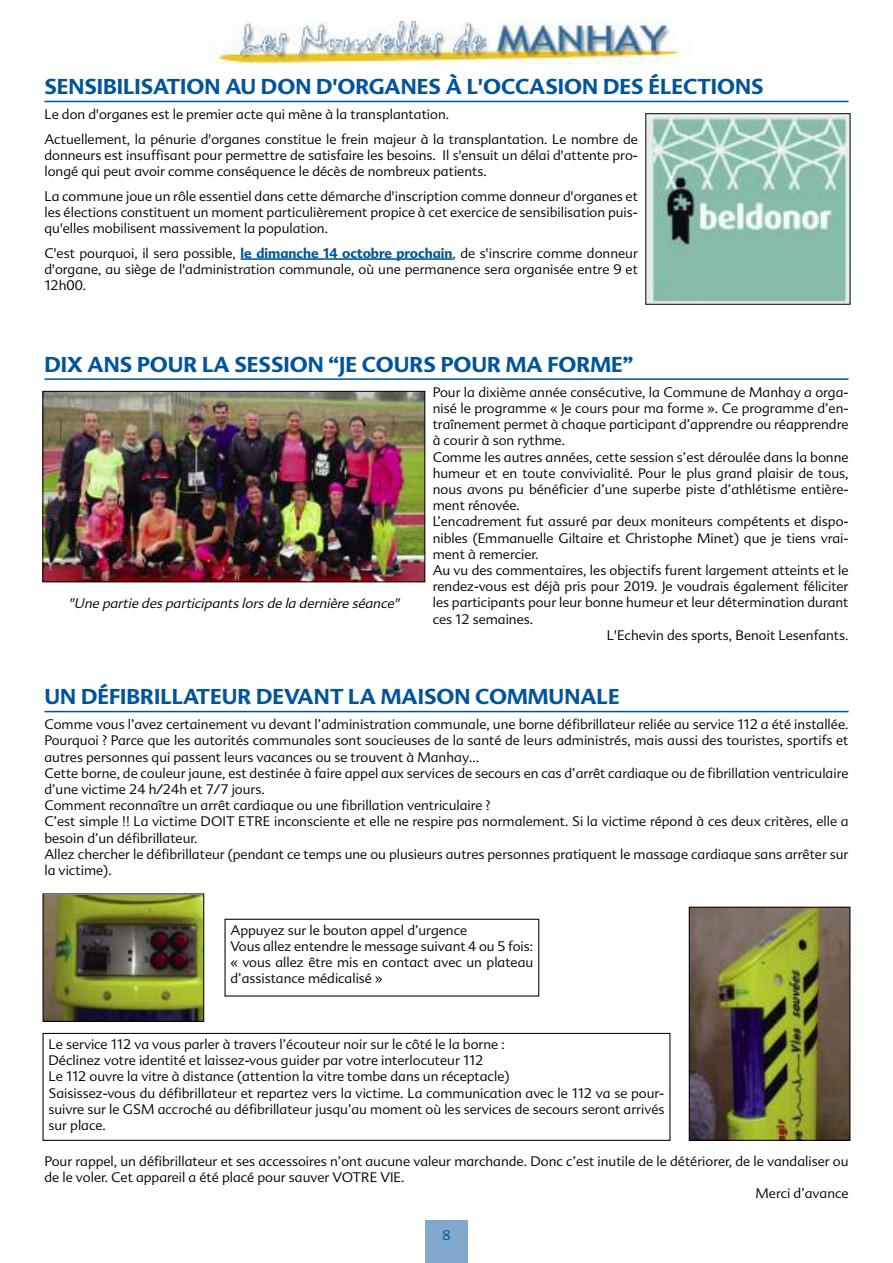
<style>
.page{position:relative;width:893px;height:1263px;background:#fff}
.page>*{position:absolute;margin:0;border:0;box-sizing:border-box;transform-origin:0 0}
.t1{font:700 21px "Advert";color:#00549b}
.t2{font:300 13.5px/16.2px "Advert";color:#000006}
.t3{font:italic 300 13.5px "Advert";color:#000006}
.t4{font:300 13.5px "Advert";color:#00549b}
.s1{font-weight:700;color:#00549b}
</style>
<div class="page">
<img style="left:210px;top:21px;width:480px;height:43px">
<div style="left:425px;top:1220px;width:43px;height:43px;background:#80a9cd"></div>
<hr style="left:44px;top:101px;width:804px;height:1px;background:#00549b">
<hr style="left:241px;top:258px;width:212px;height:2px;background:#00549b">
<img style="left:647px;top:115px;width:201px;height:188px">
<div style="left:645px;top:113px;width:205px;height:192px;border:1px solid #000006"></div>
<hr style="left:44px;top:378px;width:804px;height:2px;background:#00549b">
<img style="left:45px;top:393px;width:378px;height:187px">
<div style="left:43px;top:391px;width:382px;height:191px;border:1px solid #000006"></div>
<hr style="left:44px;top:711px;width:804px;height:1px;background:#00549b">
<img style="left:45px;top:895px;width:157px;height:125px">
<div style="left:43px;top:893px;width:161px;height:129px;border:1px solid #000006"></div>
<div style="left:225px;top:919px;width:314px;height:77px;border:1px solid #000006"></div>
<img style="left:691px;top:909px;width:157px;height:230px">
<div style="left:689px;top:907px;width:161px;height:234px;border:1px solid #000006"></div>
<div style="left:43px;top:1033px;width:627px;height:108px;border:1px solid #000006"></div>
<h1 class="t1" style="left:44px;top:75px;width:721px">SENSIBILISATION AU DON D'ORGANES À L'OCCASION DES ÉLECTIONS</h1>
<p class="t2" style="left:44px;top:102px;width:595px;line-height:24.8px">Le don d'organes est le premier acte qui mène à la transplantation.<br>Actuellement, la pénurie d'organes constitue le frein majeur à la transplantation. Le nombre de</p>
<p class="t2" style="left:44px;top:147px;width:595px">donneurs est insuffisant pour permettre de satisfaire les besoins. Il s'ensuit un délai d'attente pro&shy;longé qui peut avoir comme conséquence le décès de nombreux patients.</p>
<p class="t2" style="left:44px;top:188px;width:595px;text-align:justify">La commune joue un rôle essentiel dans cette démarche d'inscription comme donneur d'organes et les élections constituent un moment particulièrement propice à cet exercice de sensibilisation puis&shy;qu'elles mobilisent massivement la population.</p>
<p class="t2" style="left:44px;top:245px;width:595px;text-align:justify">C'est pourquoi, il sera possible, <span class="s1">le dimanche 14 octobre prochain</span>, de s'inscrire comme donneur d'organe, au siège de l'administration communale, où une permanence sera organisée entre 9 et 12h00.</p>
<h1 class="t1" style="left:44px;top:352px;width:590px">DIX ANS POUR LA SESSION “JE COURS POUR MA FORME”</h1>
<p class="t2" style="left:433px;top:384px;width:417px">Pour la dixième année consécutive, la Commune de Manhay a orga-</p>
<p class="t2" style="left:433px;top:400px;width:417px">nisé le programme « Je cours pour ma forme ». Ce programme d’en-</p>
<p class="t2" style="left:433px;top:416px;width:417px">traînement permet à chaque participant d’apprendre ou réapprendre</p>
<p class="t2" style="left:433px;top:433px;width:134px">à courir à son rythme.</p>
<p class="t2" style="left:433px;top:449px;width:417px">Comme les autres années, cette session s’est déroulée dans la bonne</p>
<p class="t2" style="left:433px;top:465px;width:417px">humeur et en toute convivialité. Pour le plus grand plaisir de tous,</p>
<p class="t2" style="left:433px;top:481px;width:417px">nous avons pu bénéficier d’une superbe piste d’athlétisme entière-</p>
<p class="t2" style="left:433px;top:497px;width:89px">ment rénovée.</p>
<p class="t2" style="left:433px;top:514px;width:417px">L’encadrement fut assuré par deux moniteurs compétents et dispo-</p>
<p class="t2" style="left:433px;top:530px;width:417px">nibles (Emmanuelle Giltaire et Christophe Minet) que je tiens vrai-</p>
<p class="t2" style="left:433px;top:546px;width:107px">ment à remercier.</p>
<p class="t2" style="left:433px;top:562px;width:417px">Au vu des commentaires, les objectifs furent largement atteints et le</p>
<p class="t2" style="left:433px;top:578px;width:417px">rendez-vous est déjà pris pour 2019. Je voudrais également féliciter</p>
<p class="t2" style="left:433px;top:595px;width:417px">les participants pour leur bonne humeur et leur détermination durant</p>
<p class="t2" style="left:433px;top:611px;width:102px">ces 12 semaines.</p>
<p class="t2" style="left:607px;top:627px;width:243px">L'Echevin des sports, Benoit Lesenfants.</p>
<p class="t3" style="left:69px;top:595px;width:334px">"Une partie des participants lors de la dernière séance"</p>
<h1 class="t1" style="left:44px;top:685px;width:577px">UN DÉFIBRILLATEUR DEVANT LA MAISON COMMUNALE</h1>
<p class="t2" style="left:44px;top:716px;width:806px">Comme vous l’avez certainement vu devant l’administration communale, une borne défibrillateur reliée au service 112 a été installée.<br>Pourquoi ? Parce que les autorités communales sont soucieuses de la santé de leurs administrés, mais aussi des touristes, sportifs et autres personnes qui passent leurs vacances ou se trouvent à Manhay…<br>Cette borne, de couleur jaune, est destinée à faire appel aux services de secours en cas d’arrêt cardiaque ou de fibrillation ventriculaire d’une victime 24 h/24h et 7/7 jours.<br>Comment reconnaître un arrêt cardiaque ou une fibrillation ventriculaire ?<br>C’est simple !! La victime DOIT ETRE inconsciente et elle ne respire pas normalement. Si la victime répond à ces deux critères, elle a besoin d’un défibrillateur.<br>Allez chercher le défibrillateur (pendant ce temps une ou plusieurs autres personnes pratiquent le massage cardiaque sans arrêter sur la victime).</p>
<p class="t2" style="left:230px;top:922px;width:304px">Appuyez sur le bouton appel d’urgence<br>Vous allez entendre le message suivant 4 ou 5 fois: « vous allez être mis en contact avec un plateau d’assistance médicalisé »</p>
<p class="t2" style="left:48px;top:1036px;width:617px">Le service 112 va vous parler à travers l’écouteur noir sur le côté le la borne :<br>Déclinez votre identité et laissez-vous guider par votre interlocuteur 112<br>Le 112 ouvre la vitre à distance (attention la vitre tombe dans un réceptacle)<br>Saisissez-vous du défibrillateur et repartez vers la victime. La communication avec le 112 va se pour&shy;suivre sur le GSM accroché au défibrillateur jusqu’au moment où les services de secours seront arrivés sur place.</p>
<p class="t2" style="left:44px;top:1153px;width:806px">Pour rappel, un défibrillateur et ses accessoires n’ont aucune valeur marchande. Donc c’est inutile de le détériorer, de le vandaliser ou</p>
<p class="t2" style="left:44px;top:1169px;width:362px">de le voler. Cet appareil a été placé pour sauver VOTRE VIE.</p>
<p class="t2" style="left:755px;top:1185px;width:95px">Merci d’avance</p>
<p class="t4" style="left:442px;top:1227px;width:10px">8</p>
</div>
